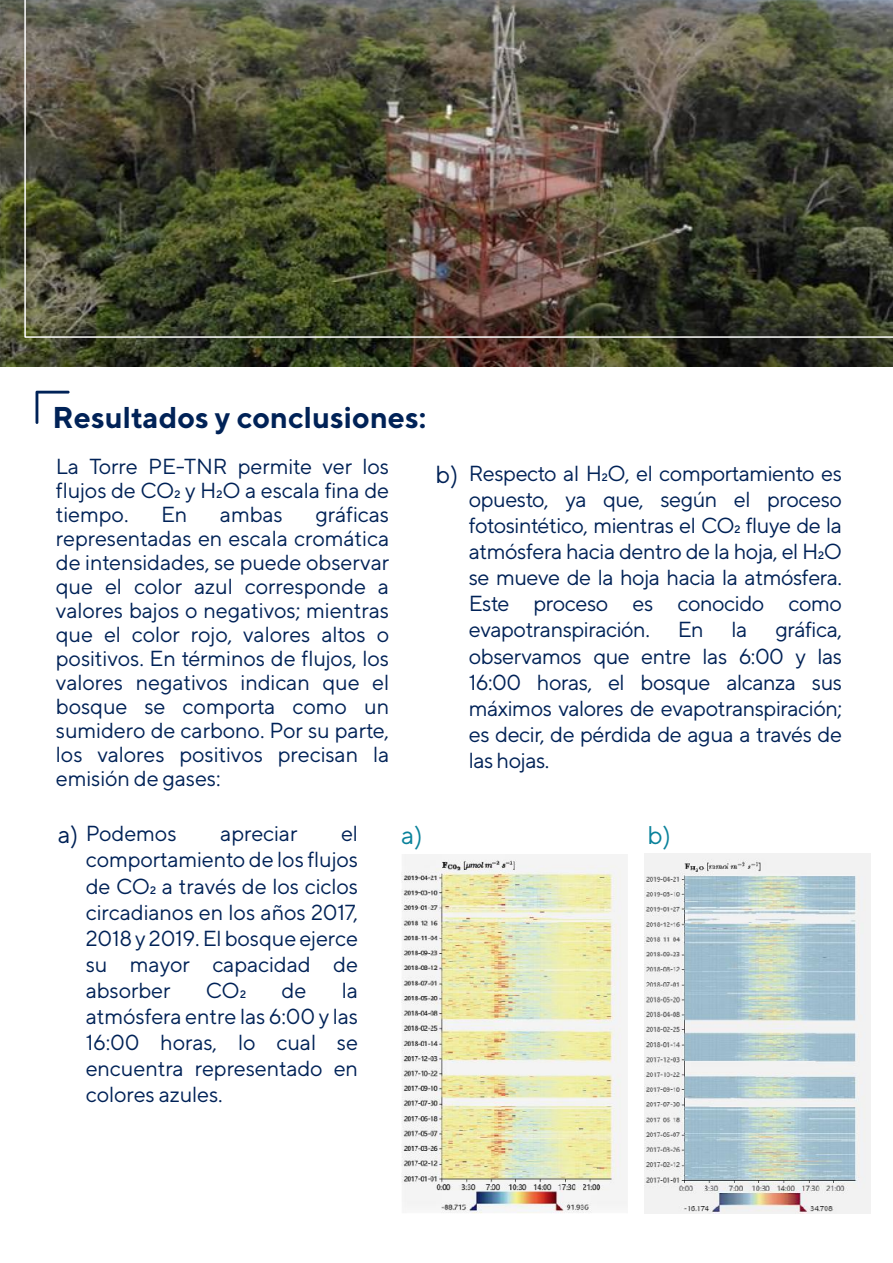
<style>
.page{position:relative;width:893px;height:1263px;background:#fff}
.page>*{position:absolute;margin:0;border:0;box-sizing:border-box;transform-origin:0 0}
.t1{font:700 30.15px "TT Norms";color:#002257}
.t2{font:25.5px "TT Norms";color:#0a829b}
.t3{font:24.6px "TT Norms";color:#002257}
.t4{font:21.75px/26.1px "TT Norms";letter-spacing:-.01em;color:#002257;text-align:justify}
</style>
<div class="page">
<img style="left:0;top:0;width:893px;height:367px">
<svg style="left:36px;top:391px;width:34px;height:33px"></svg>
<img style="left:645px;top:853px;width:225px;height:360px">
<img style="left:401px;top:854px;width:226px;height:359px">
<img style="left:24px;top:0;width:869px;height:338px">
<h1 class="t1" style="left:53px;top:399px;width:375px">Resultados y conclusiones:</h1>
<p class="t4" style="left:56px;top:453px;width:335px;line-height:24px">La Torre PE-TNR permite ver los flujos de CO2 y H2O a escala fina de tiempo.</p>
<p class="t4" style="left:56px;top:501px;width:335px;line-height:24px;text-indent:260px">gráficas representadas en escala cromática de intensidades, se puede observar que el color azul corresponde a valores bajos o negativos; mientras que el color rojo, valores altos o positivos. En términos de flujos, los valores negativos indican que el bosque se comporta como un sumidero de carbono. Por su parte, los valores positivos precisan la emisión de gases:</p>
<p class="t4" style="left:161px;top:500px;width:28px">En</p>
<p class="t4" style="left:220px;top:500px;width:65px">ambas</p>
<p class="t3" style="left:436px;top:459px;width:24px">b)</p>
<p class="t4" style="left:469px;top:460px;width:375px">Respecto al H2O, el comportamiento es opuesto, ya que, según el proceso fotosintético, mientras el CO2 fluye de la atmósfera hacia dentro de la hoja, el H2O se mueve de la hoja hacia la atmósfera.<br>Este proceso es conocido como evapotranspiración.</p>
<p class="t4" style="left:469px;top:616px;width:375px;text-indent:307px">gráfica, observamos que entre las 6:00 y las 16:00 horas, el bosque alcanza sus máximos valores de evapotranspiración; es decir, de pérdida de agua a través de las hojas.</p>
<p class="t4" style="left:678px;top:616px;width:27px">En</p>
<p class="t4" style="left:732px;top:616px;width:17px">la</p>
<p class="t3" style="left:58px;top:820px;width:22px">a)</p>
<p class="t4" style="left:86px;top:820px;width:93px">Podemos</p>
<p class="t4" style="left:220px;top:820px;width:79px">apreciar</p>
<p class="t4" style="left:341px;top:820px;width:19px">el</p>
<p class="t2" style="left:401px;top:819px;width:23px">a)</p>
<p class="t2" style="left:647px;top:819px;width:25px">b)</p>
<p class="t4" style="left:86px;top:846px;width:274px">comportamiento de los flujos de CO2 a través de los ciclos circadianos en los años 2017, 2018 y 2019. El bosque ejerce su mayor capacidad de absorber</p>
<p class="t4" style="left:206px;top:977px;width:42px">CO2</p>
<p class="t4" style="left:282px;top:977px;width:26px">de</p>
<p class="t4" style="left:86px;top:977px;width:274px;text-indent:256px">la atmósfera entre las 6:00 y las 16:00 horas, lo cual se encuentra representado en colores azules.</p>
</div>
